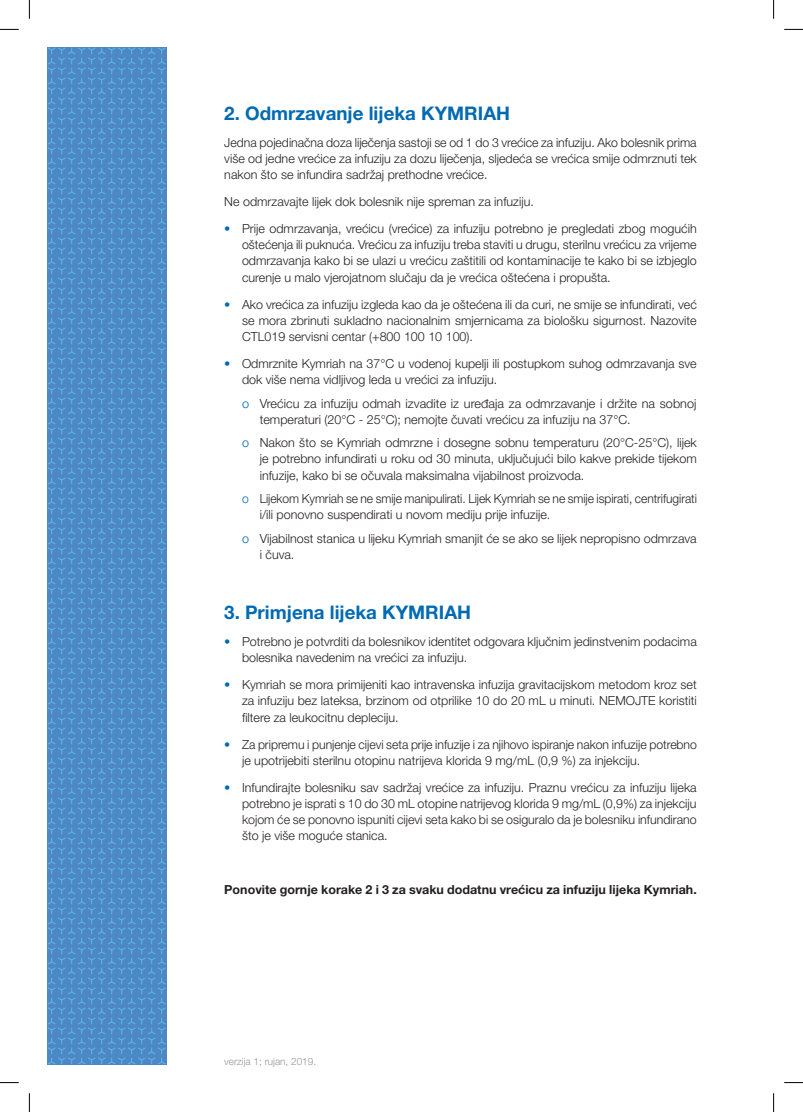
<style>
.page{position:relative;width:803px;height:1112px;background:#fff}
.page>*{position:absolute;margin:0;border:0;box-sizing:border-box;transform-origin:0 0}
.t1{font:700 18.75px "Helvetica Neue LT Pro";color:#006ab2}
.t2{font:300 12.5px/16.2px "Helvetica Neue LT Pro";color:#231f20;text-align:justify}
.t3{font:300 12.5px/16.2px "Helvetica Neue LT Pro";color:#231f20;scale:.96 1}
.t4{font:700 12.5px "Helvetica Neue LT Pro";color:#231f20}
.t5{font:300 10px "Helvetica Neue LT Pro";color:#939598}
.s1{color:#006ab2}
</style>
<div class="page">
<svg style="left:47px;top:47px;width:119px;height:1017px;background:#5092ca"></svg>
<svg style="left:0;top:29px;width:19px;height:1px"></svg>
<svg style="left:784px;top:29px;width:19px;height:1px"></svg>
<svg style="left:0;top:1082px;width:19px;height:1px"></svg>
<svg style="left:784px;top:1082px;width:19px;height:1px"></svg>
<svg style="left:29px;top:0;width:1px;height:19px"></svg>
<svg style="left:29px;top:1093px;width:1px;height:18px"></svg>
<svg style="left:773px;top:0;width:1px;height:19px"></svg>
<svg style="left:773px;top:1093px;width:1px;height:18px"></svg>
<h1 class="t1" style="left:224px;top:101px;width:287px">2. Odmrzavanje lijeka KYMRIAH</h1>
<p class="t2" style="left:224px;top:134px;width:474px">Jedna pojedinačna doza liječenja sastoji se od 1 do 3 vrećice za infuziju. Ako bolesnik prima više od jedne vrećice za infuziju za dozu liječenja, sljedeća se vrećica smije odmrznuti tek nakon što se infundira sadržaj prethodne vrećice.</p>
<p class="t2" style="left:224px;top:193px;width:311px">Ne odmrzavajte lijek dok bolesnik nije spreman za infuziju.</p>
<p class="t2" style="left:242px;top:220px;width:456px;text-indent:-18px"><span class="s1">•</span> Prije odmrzavanja, vrećicu (vrećice) za infuziju potrebno je pregledati zbog mogućih oštećenja ili puknuća. Vrećicu za infuziju treba staviti u drugu, sterilnu vrećicu za vrijeme odmrzavanja kako bi se ulazi u vrećicu zaštitili od kontaminacije te kako bi se izbjeglo curenje u malo vjerojatnom slučaju da je vrećica oštećena i propušta.</p>
<p class="t2" style="left:242px;top:295px;width:456px;text-indent:-18px"><span class="s1">•</span> Ako vrećica za infuziju izgleda kao da je oštećena ili da curi, ne smije se infundirati, već se mora zbrinuti sukladno nacionalnim smjernicama za biološku sigurnost. Nazovite CTL019 servisni centar (+800 100 10 100).</p>
<p class="t2" style="left:242px;top:355px;width:456px;text-indent:-18px"><span class="s1">•</span> Odmrznite Kymriah na 37°C u vodenoj kupelji ili postupkom suhog odmrzavanja sve dok više nema vidljivog leda u vrećici za infuziju.</p>
<p class="t2" style="left:260px;top:394px;width:438px;text-indent:-18px"><span class="s1">o</span> Vrećicu za infuziju odmah izvadite iz uređaja za odmrzavanje i držite na sobnoj temperaturi (20°C - 25°C); nemojte čuvati vrećicu za infuziju na 37°C.</p>
<p class="t2" style="left:260px;top:434px;width:439px;text-indent:-18px"><span class="s1">o</span> Nakon što se Kymriah odmrzne i dosegne sobnu temperaturu (20°C‑25°C), lijek je potrebno infundirati u roku od 30 minuta, uključujući bilo kakve prekide tijekom infuzije, kako bi se očuvala maksimalna vijabilnost proizvoda.</p>
<p class="t3" style="left:260px;top:490px;width:457px;text-indent:-18px"><span class="s1">o</span> Lijekom Kymriah se ne smije manipulirati. Lijek Kymriah se ne smije ispirati, centrifugirati i/ili ponovno suspendirati u novom mediju prije infuzije.</p>
<p class="t2" style="left:260px;top:529px;width:439px;text-indent:-18px"><span class="s1">o</span> Vijabilnost stanica u lijeku Kymriah smanjit će se ako se lijek nepropisno odmrzava i čuva.</p>
<h1 class="t1" style="left:224px;top:600px;width:248px">3. Primjena lijeka KYMRIAH</h1>
<p class="t2" style="left:242px;top:633px;width:456px;text-indent:-18px"><span class="s1">•</span> Potrebno je potvrditi da bolesnikov identitet odgovara ključnim jedinstvenim podacima bolesnika navedenim na vrećici za infuziju.</p>
<p class="t2" style="left:242px;top:676px;width:456px;text-indent:-18px"><span class="s1">•</span> Kymriah se mora primijeniti kao intravenska infuzija gravitacijskom metodom kroz set za infuziju bez lateksa, brzinom od otprilike 10 do 20 mL u minuti. NEMOJTE koristiti filtere za leukocitnu depleciju.</p>
<p class="t2" style="left:242px;top:735px;width:456px;text-indent:-18px"><span class="s1">•</span> Za pripremu i punjenje cijevi seta prije infuzije i za njihovo ispiranje nakon infuzije potrebno je upotrijebiti sterilnu otopinu natrijeva klorida 9 mg/mL (0,9 %) za injekciju.</p>
<p class="t2" style="left:242px;top:778px;width:456px;text-indent:-18px"><span class="s1">•</span> Infundirajte bolesniku sav sadržaj vrećice za infuziju. Praznu vrećicu za infuziju lijeka potrebno je isprati s 10 do 30 mL otopine natrijevog klorida 9 mg/mL (0,9%) za injekciju kojom će se ponovno ispuniti cijevi seta kako bi se osiguralo da je bolesniku infundirano što je više moguće stanica.</p>
<p class="t4" style="left:224px;top:881px;width:474px">Ponovite gornje korake 2 i 3 za svaku dodatnu vrećicu za infuziju lijeka Kymriah.</p>
<p class="t5" style="left:224px;top:1054px;width:93px">verzija 1; rujan, 2019.</p>
</div>
